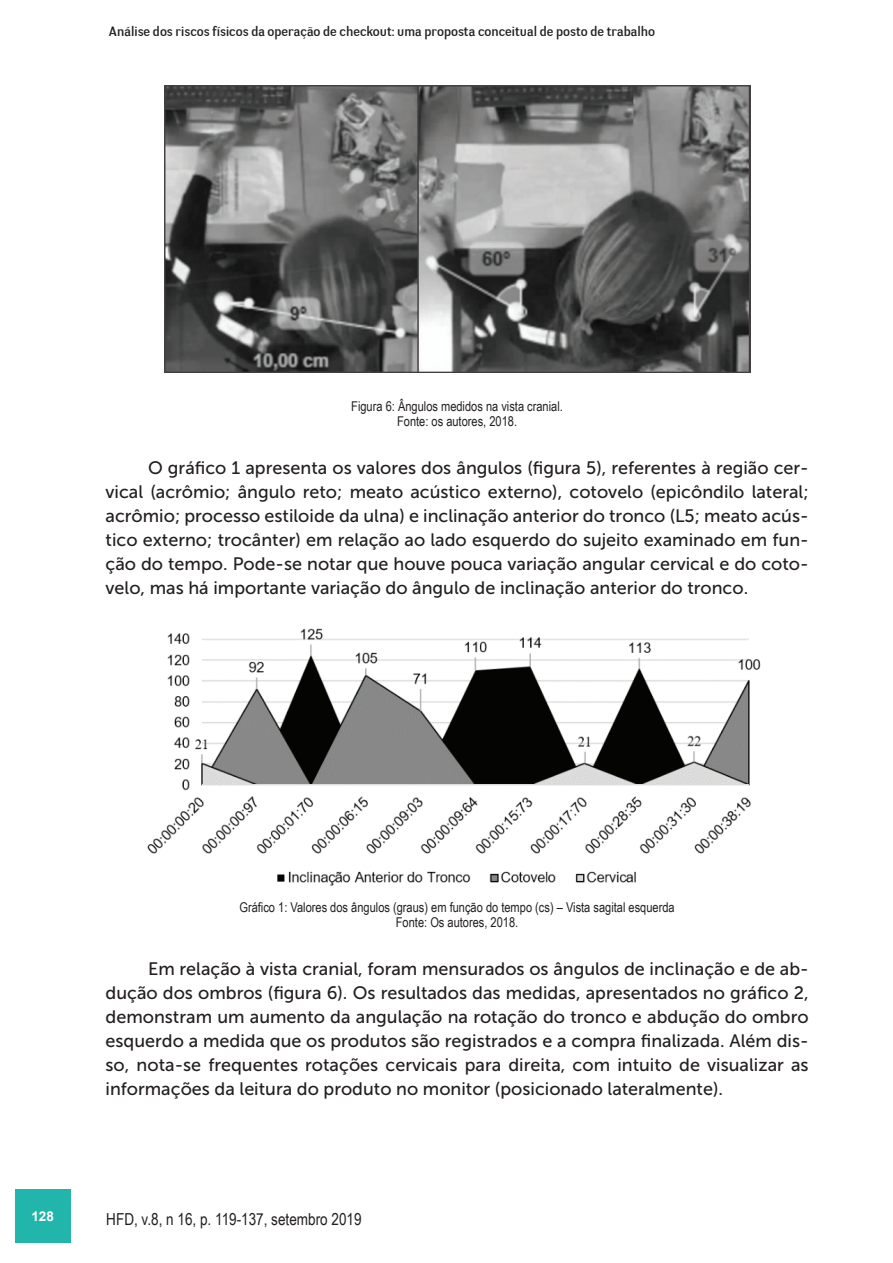
<style>
.page{position:relative;width:893px;height:1263px;background:#fff}
.page>*{position:absolute;margin:0;border:0;box-sizing:border-box;transform-origin:0 0}
.t1{font:18px/24px "Museo Sans 500";color:#231f20;text-align:justify}
.t2{font:16.5px "Arial Narrow";color:#231f20}
.t3{font:13.5px/15px "Arial Narrow";color:#231f20;text-align:center}
.t4{font:13.5px "Negotiate Free";color:#231f20}
.t5{font:700 13.5px "Arial";color:#fff}
</style>
<div class="page">
<div style="left:15px;top:1189px;width:55px;height:53px;background:#22b5ab"></div>
<img style="left:164px;top:85px;width:586px;height:287px">
<img style="left:147px;top:628px;width:614px;height:258px">
<p class="t4" style="left:109px;top:23px;width:548px">Análise dos riscos físicos da operação de checkout: uma proposta conceitual de posto de trabalho</p>
<p class="t3" style="left:351px;top:399px;width:213px">Figura 6: Ângulos medidos na vista cranial.<br>Fonte: os autores, 2018.</p>
<p class="t1" style="left:106px;top:456px;width:705px;text-indent:43px">O gráfico 1 apresenta os valores dos ângulos (figura 5), referentes à região cer&shy;vical (acrômio; ângulo reto; meato acústico externo), cotovelo (epicôndilo lateral; acrômio; processo estiloide da ulna) e inclinação anterior do tronco (L5; meato acús&shy;tico externo; trocânter) em relação ao lado esquerdo do sujeito examinado em fun&shy;ção do tempo. Pode-se notar que houve pouca variação angular cervical e do coto&shy;velo, mas há importante variação do ângulo de inclinação anterior do tronco.</p>
<p class="t5" style="left:31px;top:1207px;width:24px">128</p>
<p class="t3" style="left:239px;top:900px;width:437px">Gráfico 1: Valores dos ângulos (graus) em função do tempo (cs) – Vista sagital esquerda<br>Fonte: Os autores, 2018.</p>
<p class="t1" style="left:106px;top:957px;width:705px;text-indent:43px">Em relação à vista cranial, foram mensurados os ângulos de inclinação e de ab&shy;dução dos ombros (figura 6). Os resultados das medidas, apresentados no gráfico 2, demonstram um aumento da angulação na rotação do tronco e abdução do ombro esquerdo a medida que os produtos são registrados e a compra finalizada. Além dis&shy;so, nota-se frequentes rotações cervicais para direita, com intuito de visualizar as informações da leitura do produto no monitor (posicionado lateralmente).</p>
<p class="t2" style="left:106px;top:1206px;width:257px">HFD, v.8, n 16, p. 119-137, setembro 2019</p>
</div>
